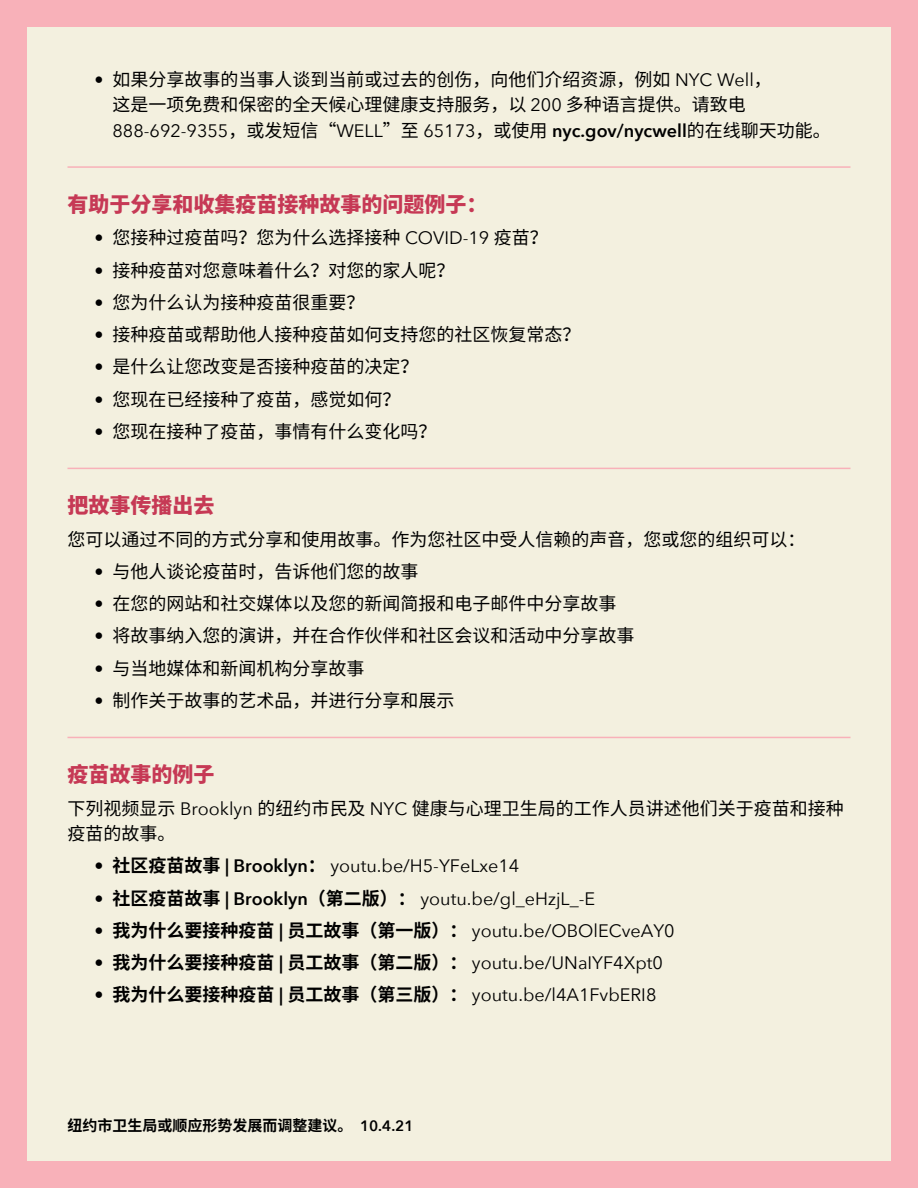
<style>
.page{position:relative;width:918px;height:1188px;background:#f8b1b9}
.page>*{position:absolute;margin:0;border:0;box-sizing:border-box;transform-origin:0 0}
.First_Bullet{font:900 21px "Noto Sans CJ Ksc";color:#c63955}
.First_Bullet-2{font:18px/25.5px "Noto Sans CJ Ksc";color:#000}
.First_Bullet-3{font:18px "Avenir Next";color:#000}
.First_Bullet-4{font:700 15px "Noto Sans CJ Ksc";color:#000}
.s1{font-family:"Avenir Next"}
.s2{font-family:"Avenir Next";font-weight:600}
.s3{font-family:"Noto Sans CJ Ksc";font-weight:700}
.s4{font-weight:600}
</style>
<div class="page">
<div style="left:27px;top:27px;width:864px;height:1134px;background:#f3f0df"></div>
<hr style="left:68px;top:166px;width:782px;height:2px;background:#f8b1b9">
<hr style="left:68px;top:468px;width:782px;height:1px;background:#f8b1b9">
<hr style="left:68px;top:737px;width:782px;height:1px;background:#f8b1b9">
<p class="First_Bullet-2" style="left:112px;top:67px;width:720px;text-indent:-18px"><span class="s1">•</span> 如果分享故事的当事人谈到当前或过去的创伤，向他们介绍资源，例如 <span class="s1">NYC Well</span>，<br>这是一项免费和保密的全天候心理健康支持服务，以 <span class="s1">200</span> 多种语言提供。请致电<br><span class="s1">888-692-9355</span>，或发短信“<span class="s1">WELL</span>”至 <span class="s1">65173</span>，或使用 <span class="s2">nyc.gov/nycwell</span>的在线聊天功能。</p>
<p class="First_Bullet" style="left:68px;top:193px;width:421px">有助于分享和收集疫苗接种故事的问题例子：</p>
<p class="First_Bullet-2" style="left:94px;top:225px;width:455px"><span class="s1">•</span> 您接种过疫苗吗？您为什么选择接种 <span class="s1">COVID-19</span> 疫苗？</p>
<p class="First_Bullet-2" style="left:94px;top:258px;width:361px"><span class="s1">•</span> 接种疫苗对您意味着什么？对您的家人呢？</p>
<p class="First_Bullet-2" style="left:94px;top:290px;width:271px"><span class="s1">•</span> 您为什么认为接种疫苗很重要？</p>
<p class="First_Bullet-2" style="left:94px;top:322px;width:487px"><span class="s1">•</span> 接种疫苗或帮助他人接种疫苗如何支持您的社区恢复常态？</p>
<p class="First_Bullet-2" style="left:94px;top:354px;width:325px"><span class="s1">•</span> 是什么让您改变是否接种疫苗的决定？</p>
<p class="First_Bullet-2" style="left:94px;top:387px;width:307px"><span class="s1">•</span> 您现在已经接种了疫苗，感觉如何？</p>
<p class="First_Bullet-2" style="left:94px;top:419px;width:343px"><span class="s1">•</span> 您现在接种了疫苗，事情有什么变化吗？</p>
<p class="First_Bullet" style="left:68px;top:494px;width:148px">把故事传播出去</p>
<p class="First_Bullet-2" style="left:68px;top:527px;width:739px">您可以通过不同的方式分享和使用故事。作为您社区中受人信赖的声音，您或您的组织可以：</p>
<p class="First_Bullet-2" style="left:94px;top:559px;width:325px"><span class="s1">•</span> 与他人谈论疫苗时，告诉他们您的故事</p>
<p class="First_Bullet-2" style="left:94px;top:591px;width:523px"><span class="s1">•</span> 在您的网站和社交媒体以及您的新闻简报和电子邮件中分享故事</p>
<p class="First_Bullet-2" style="left:94px;top:623px;width:541px"><span class="s1">•</span> 将故事纳入您的演讲，并在合作伙伴和社区会议和活动中分享故事</p>
<p class="First_Bullet-2" style="left:94px;top:656px;width:271px"><span class="s1">•</span> 与当地媒体和新闻机构分享故事</p>
<p class="First_Bullet-2" style="left:94px;top:688px;width:361px"><span class="s1">•</span> 制作关于故事的艺术品，并进行分享和展示</p>
<p class="First_Bullet" style="left:68px;top:763px;width:148px">疫苗故事的例子</p>
<p class="First_Bullet-2" style="left:68px;top:796px;width:778px">下列视频显示 <span class="s1">Brooklyn</span> 的纽约市民及 <span class="s1">NYC</span> 健康与心理卫生局的工作人员讲述他们关于疫苗和接种疫苗的故事。</p>
<p class="First_Bullet-3" style="left:94px;top:851px;width:426px">• <span class="s3">社区疫苗故事</span> <span class="s4">| Brooklyn</span><span class="s3">：</span> youtu.be/H5-YFeLxe14</p>
<p class="First_Bullet-3" style="left:94px;top:883px;width:502px">• <span class="s3">社区疫苗故事</span> <span class="s4">| Brooklyn</span><span class="s3">（第二版）：</span> youtu.be/gl_eHzjL_-E</p>
<p class="First_Bullet-3" style="left:94px;top:916px;width:582px">• <span class="s3">我为什么要接种疫苗</span> <span class="s4">|</span> <span class="s3">员工故事（第一版）：</span> youtu.be/OBOlECveAY0</p>
<p class="First_Bullet-3" style="left:94px;top:948px;width:570px">• <span class="s3">我为什么要接种疫苗</span> <span class="s4">|</span> <span class="s3">员工故事（第二版）：</span> youtu.be/UNaIYF4Xpt0</p>
<p class="First_Bullet-3" style="left:94px;top:980px;width:563px">• <span class="s3">我为什么要接种疫苗</span> <span class="s4">|</span> <span class="s3">员工故事（第三版）：</span> youtu.be/l4A1FvbERI8</p>
<p class="First_Bullet-4" style="left:68px;top:1117px;width:348px">纽约市卫生局或顺应形势发展而调整建议。 <span class="s2">10.4.21</span></p>
</div>
